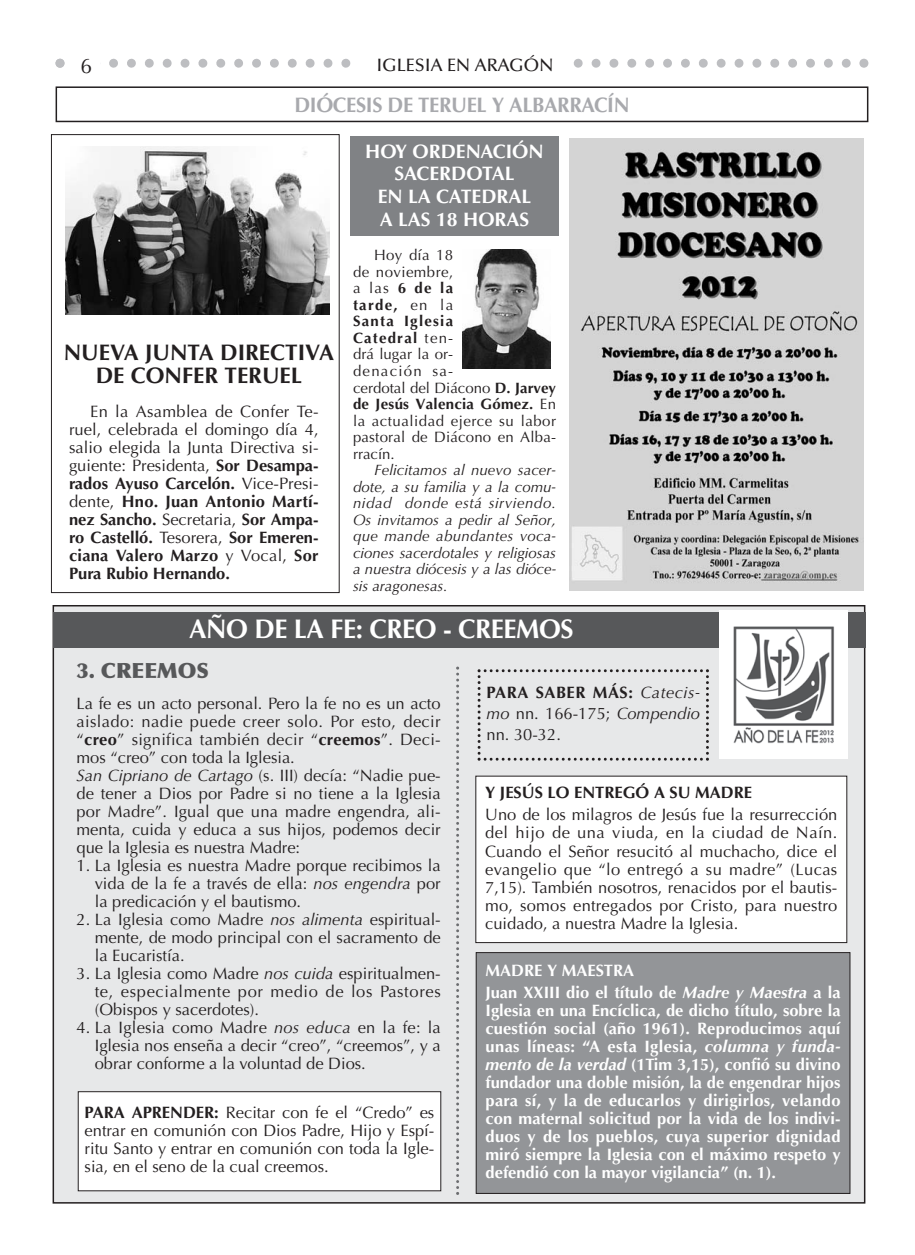
<style>
.page{position:relative;width:915px;height:1255px;background:#fff}
.page>*{position:absolute;margin:0;border:0;box-sizing:border-box;transform-origin:0 0}
.t1{font:700 27px "Optima";letter-spacing:-.015em;color:#fff}
.t2{font:700 22.5px/22.5px "Optima";color:#231f20;text-align:center}
.t3{font:700 21px "Optima";letter-spacing:-.015em;color:#a8a9ad}
.t4{font:900 21px "Optima";color:#57585a}
.t5{font:21px "Optima";color:#231f20}
.t6{font:700 19.5px/22.5px "Optima";color:#fff;text-align:center}
.t7{font:500 18px "Optima";color:#231f20}
.t8{font:16.5px/18px "Optima";color:#231f20;text-align:justify}
.t9{font:700 16.5px/18px "Optima";color:#fff}
.t10{font:italic 15px "Optima";color:#231f20}
.t11{font:15px "Optima";letter-spacing:.015em;color:#231f20}
.t12{font:700 15px "Optima";letter-spacing:.08em;color:#231f20}
.t13{font:15px "Optima";letter-spacing:.035em;color:#231f20}
.t14{font:italic 15px "Optima";letter-spacing:.035em;color:#231f20}
.t15{font:700 15px "Optima";letter-spacing:.015em;color:#231f20}
.t16{font:15px "Optima";letter-spacing:.085em;color:#231f20}
.s1{font-weight:700}
.s2{font-weight:400}
.s3{font-style:italic}
</style>
<div class="page">
<div style="left:53px;top:605px;width:811px;height:597px;background:#e7e8e9"></div>
<svg style="left:56px;top:59px;width:812px;height:9px"></svg>
<div style="left:357px;top:51px;width:215px;height:26px;background:#fff"></div>
<div style="left:73px;top:51px;width:27px;height:30px;background:#fff"></div>
<div style="left:56px;top:86px;width:812px;height:36px;border:2px solid #231f20"></div>
<div style="left:53px;top:612px;width:812px;height:36px;background:#57585a"></div>
<img style="left:65px;top:147px;width:264px;height:167px">
<svg style="left:456px;top:666px;width:3px;height:528px"></svg>
<div style="left:719px;top:610px;width:128px;height:149px;background:#fff"></div>
<img style="left:733px;top:626px;width:101px;height:117px">
<div style="left:78px;top:1091px;width:362px;height:99px;background:#fff"></div>
<div style="left:78px;top:1091px;width:363px;height:100px;border:1px solid #231f20"></div>
<svg style="left:477px;top:669px;width:231px;height:91px"></svg>
<div style="left:475px;top:776px;width:371px;height:166px;background:#fff"></div>
<div style="left:476px;top:952px;width:373px;height:241px;background:#939598"></div>
<div style="left:475px;top:952px;width:375px;height:241px;border:1px solid #231f20"></div>
<div style="left:350px;top:136px;width:208px;height:99px;background:#808285"></div>
<div style="left:51px;top:134px;width:288px;height:459px;border:1px solid #231f20"></div>
<img style="left:569px;top:139px;width:294px;height:451px">
<img style="left:462px;top:249px;width:88px;height:119px">
<p class="t5" style="left:81px;top:57px;width:13px">6</p>
<p class="t7" style="left:376px;top:57px;width:178px">IGLESIA EN ARAGÓN</p>
<p class="t3" style="left:294px;top:96px;width:336px">DIÓCESIS DE TERUEL Y ALBARRACÍN</p>
<p class="t2" style="left:64px;top:343px;width:272px">NUEVA JUNTA DIRECTIVA<br>DE CONFER TERUEL</p>
<p class="t8" style="left:69px;top:404px;width:251px;text-indent:21px">En la Asamblea de Confer Te&shy;ruel, celebrada el domingo día 4, salio elegida la Junta Directiva si&shy;guiente: Presidenta, <span class="s1">Sor Desampa&shy;rados Ayuso Carcelón.</span> Vice-Presi&shy;dente, <span class="s1">Hno. Juan Antonio Martí&shy;nez Sancho.</span> Secretaria, <span class="s1">Sor Ampa&shy;ro Castelló.</span> Tesorera, <span class="s1">Sor Emeren&shy;ciana Valero Marzo</span> y Vocal, <span class="s1">Sor Pura Rubio Hernando.</span></p>
<p class="t6" style="left:365px;top:142px;width:180px">HOY ORDENACIÓN<br>SACERDOTAL<br>EN LA CATEDRAL<br>A LAS 18 HORAS</p>
<p class="t11" style="left:374px;top:249px;width:80px">Hoy día 18</p>
<p class="t11" style="left:353px;top:266px;width:102px">de noviembre,</p>
<p class="t12" style="left:353px;top:282px;width:102px"><span class="s2">a las</span> 6 de la</p>
<p class="t12" style="left:353px;top:299px;width:102px">tarde, <span class="s2">en la</span></p>
<p class="t12" style="left:353px;top:315px;width:102px">Santa Iglesia</p>
<p class="t12" style="left:353px;top:332px;width:102px">Catedral <span class="s2">ten-</span></p>
<p class="t11" style="left:353px;top:348px;width:102px">drá lugar la or-</p>
<p class="t16" style="left:353px;top:365px;width:102px">denación sa-</p>
<p class="t11" style="left:353px;top:381px;width:204px">cerdotal del Diácono <span class="s1">D. Jarvey</span></p>
<p class="t15" style="left:353px;top:398px;width:204px">de Jesús Valencia Gómez. <span class="s2">En</span></p>
<p class="t13" style="left:353px;top:414px;width:204px">la actualidad ejerce su labor</p>
<p class="t11" style="left:353px;top:431px;width:204px">pastoral de Diácono en Alba-</p>
<p class="t11" style="left:353px;top:447px;width:43px">rracín.</p>
<p class="t10" style="left:374px;top:464px;width:183px">Felicitamos al nuevo sacer-</p>
<p class="t10" style="left:353px;top:480px;width:204px">dote, a su familia y a la comu-</p>
<p class="t14" style="left:353px;top:497px;width:204px">nidad donde está sirviendo.</p>
<p class="t10" style="left:353px;top:513px;width:204px">Os invitamos a pedir al Señor,</p>
<p class="t10" style="left:353px;top:530px;width:204px">que mande abundantes voca-</p>
<p class="t10" style="left:353px;top:546px;width:204px">ciones sacerdotales y religiosas</p>
<p class="t10" style="left:353px;top:563px;width:204px">a nuestra diócesis y a las dióce-</p>
<p class="t10" style="left:353px;top:579px;width:96px">sis aragonesas.</p>
<p class="t1" style="left:189px;top:618px;width:385px">AÑO DE LA FE: CREO - CREEMOS</p>
<p class="t4" style="left:76px;top:662px;width:134px">3. CREEMOS</p>
<p class="t8" style="left:76px;top:696px;width:365px;text-align:left">La fe es un acto personal. Pero la fe no es un acto aislado: nadie puede creer solo. Por esto, decir “<span class="s1">creo</span>” significa también decir “<span class="s1">creemos</span>”. Deci&shy;mos “creo” con toda la Iglesia.<br><span class="s3">San Cipriano de Cartago</span> (s. III) decía: “Nadie pue&shy;de tener a Dios por Padre si no tiene a la Iglesia por Madre”. Igual que una madre engendra, ali&shy;menta, cuida y educa a sus hijos, podemos decir que la Iglesia es nuestra Madre:</p>
<p class="t8" style="left:95px;top:858px;width:347px;text-indent:-18px">1. La Iglesia es nuestra Madre porque recibimos la vida de la fe a través de ella: <span class="s3">nos engendra</span> por la predicación y el bautismo.</p>
<p class="t8" style="left:95px;top:912px;width:347px;text-indent:-18px">2. La Iglesia como Madre <span class="s3">nos alimenta</span> espiritual&shy;mente, de modo principal con el sacramento de la Eucaristía.</p>
<p class="t8" style="left:95px;top:966px;width:347px;text-indent:-18px">3. La Iglesia como Madre <span class="s3">nos cuida</span> espiritualmen&shy;te, especialmente por medio de los Pastores (Obispos y sacerdotes).</p>
<p class="t8" style="left:95px;top:1020px;width:347px;text-indent:-18px">4. La Iglesia como Madre <span class="s3">nos educa</span> en la fe: la Iglesia nos enseña a decir “creo”, “creemos”, y a obrar conforme a la voluntad de Dios.</p>
<p class="t8" style="left:85px;top:1105px;width:351px"><span class="s1">PARA APRENDER:</span> Recitar con fe el “Credo” es entrar en comunión con Dios Padre, Hijo y Espí&shy;ritu Santo y entrar en comunión con toda la Igle&shy;sia, en el seno de la cual creemos.</p>
<p class="t8" style="left:486px;top:684px;width:215px;line-height:20.7px"><span class="s1">PARA SABER MÁS:</span> <span class="s3">Catecis&shy;mo</span> nn. 166-175; <span class="s3">Compendio </span>nn. 30-32.</p>
<p class="t8" style="left:485px;top:783px;width:353px;line-height:22.2px"><span class="s1">Y JESÚS LO ENTREGÓ A SU MADRE<br></span>Uno de los milagros de Jesús fue la resurrección</p>
<p class="t8" style="left:485px;top:825px;width:353px">del hijo de una viuda, en la ciudad de Naín.<br>Cuando el Señor resucitó al muchacho, dice el evangelio que “lo entregó a su madre” (Lucas 7,15). También nosotros, renacidos por el bautis&shy;mo, somos entregados por Cristo, para nuestro cuidado, a nuestra Madre la Iglesia.</p>
<p class="t9" style="left:485px;top:960px;width:356px;line-height:22.2px">MADRE Y MAESTRA<br>Juan XXIII dio el título de <span class="s3">Madre y Maestra</span> a la</p>
<p class="t9" style="left:485px;top:1003px;width:356px;text-align:justify">Iglesia en una Encíclica, de dicho título, sobre la cuestión social (año 1961). Reproducimos aquí unas líneas: “A esta Iglesia, <span class="s3">columna y funda&shy;mento de la verdad</span> (1Tim 3,15), confió su divino fundador una doble misión, la de engendrar hijos para sí, y la de educarlos y dirigirlos, velando con maternal solicitud por la vida de los indivi&shy;duos y de los pueblos, cuya superior dignidad miró siempre la Iglesia con el máximo respeto y defendió con la mayor vigilancia” (n. 1).</p>
</div>
